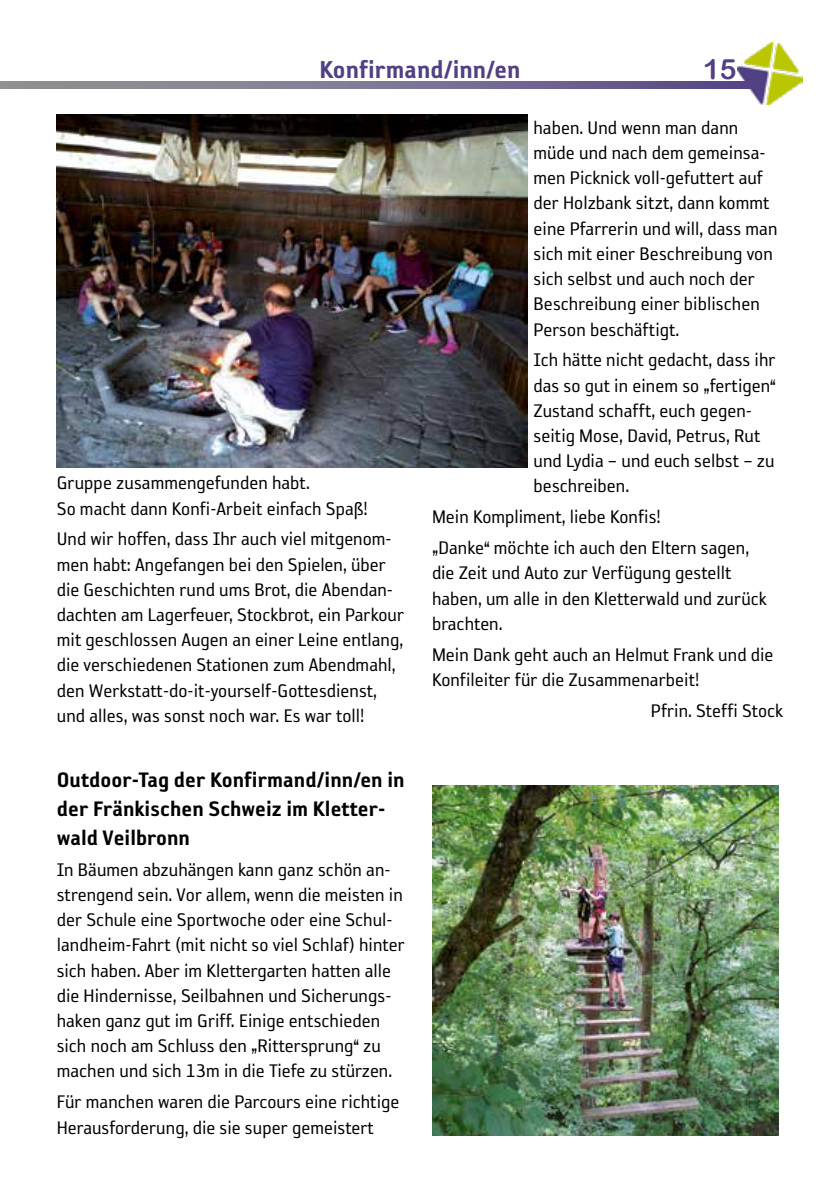
<style>
.page{position:relative;width:840px;height:1191px;background:#fff}
.page>*{position:absolute;margin:0;border:0;box-sizing:border-box;transform-origin:0 0}
.t1{font:28px "Reykjavik One OT C Gauge";color:#523f84}
.t2{font:28px "Arial Rounded MT Bold";color:#523f84}
.t3{font:24px/28.8px "Reykjavik One OT C Gauge";color:#000}
.t4{font:21px/25.2px "Reykjavik One OT A Gauge";color:#000}
</style>
<div class="page">
<svg style="left:0;top:88px;width:736px;height:1px"></svg>
<img style="left:736px;top:43px;width:65px;height:61px">
<svg style="left:0;top:81px;width:756px;height:7px;background:#7a7290"></svg>
<img style="left:57px;top:115px;width:470px;height:353px">
<img style="left:432px;top:785px;width:346px;height:350px">
<h1 class="t1" style="left:319px;top:54px;width:202px">Konfirmand/inn/en</h1>
<h1 class="t2" style="left:703px;top:52px;width:35px">15</h1>
<p class="t4" style="left:57px;top:470px;width:312px">Gruppe zusammengefunden habt.<br>So macht dann Konfi-Arbeit einfach Spaß!</p>
<p class="t4" style="left:57px;top:526px;width:349px">Und wir hoffen, dass Ihr auch viel mitgenom&shy;men habt: Angefangen bei den Spielen, über die Geschichten rund ums Brot, die Abendan&shy;dachten am Lagerfeuer, Stockbrot, ein Parkour mit geschlossen Augen an einer Leine entlang, die verschiedenen Stationen zum Abendmahl, den Werkstatt-do-it-yourself-Gottesdienst, und alles, was sonst noch war. Es war toll!</p>
<p class="t3" style="left:57px;top:765px;width:349px">Outdoor-Tag der Konfirmand/inn/en in der Fränkischen Schweiz im Kletter&shy;wald Veilbronn</p>
<p class="t4" style="left:57px;top:857px;width:349px">In Bäumen abzuhängen kann ganz schön an&shy;strengend sein. Vor allem, wenn die meisten in der Schule eine Sportwoche oder eine Schul&shy;landheim-Fahrt (mit nicht so viel Schlaf) hinter sich haben. Aber im Klettergarten hatten alle die Hindernisse, Seilbahnen und Sicherungs&shy;haken ganz gut im Griff. Einige entschieden sich noch am Schluss den „Rittersprung“ zu machen und sich 13m in die Tiefe zu stürzen.</p>
<p class="t4" style="left:57px;top:1089px;width:344px">Für manchen waren die Parcours eine richtige<br>Herausforderung, die sie super gemeistert</p>
<p class="t4" style="left:533px;top:115px;width:245px">haben. Und wenn man dann müde und nach dem gemeinsa&shy;men Picknick voll-gefuttert auf der Holzbank sitzt, dann kommt eine Pfarrerin und will, dass man sich mit einer Beschreibung von sich selbst und auch noch der<br>Beschreibung einer biblischen<br>Person beschäftigt.</p>
<p class="t4" style="left:533px;top:348px;width:243px">Ich hätte nicht gedacht, dass ihr das so gut in einem so „fertigen“<br>Zustand schafft, euch gegen&shy;seitig Mose, David, Petrus, Rut und Lydia – und euch selbst – zu beschreiben.</p>
<p class="t4" style="left:432px;top:502px;width:318px;line-height:30.8px">Mein Kompliment, liebe Konfis!<br>„Danke“ möchte ich auch den Eltern sagen,</p>
<p class="t4" style="left:432px;top:560px;width:336px">die Zeit und Auto zur Verfügung gestellt haben, um alle in den Kletterwald und zurück brachten.</p>
<p class="t4" style="left:432px;top:642px;width:343px">Mein Dank geht auch an Helmut Frank und die<br>Konfileiter für die Zusammenarbeit!</p>
<p class="t4" style="left:650px;top:698px;width:134px">Pfrin. Steffi Stock</p>
</div>
